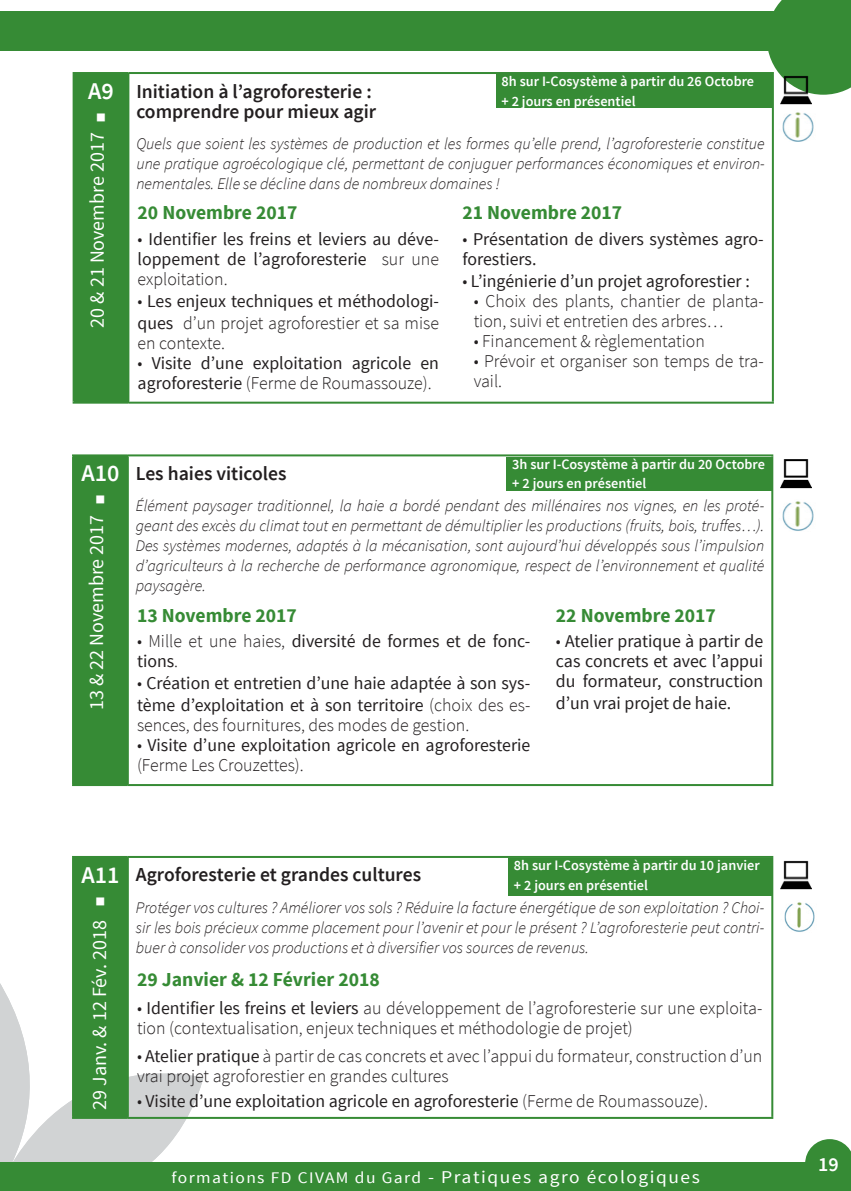
<style>
.page{position:relative;width:851px;height:1191px;background:#fff}
.page>*{position:absolute;margin:0;border:0;box-sizing:border-box;transform-origin:0 0}
.t1{font:600 36px "Source Sans Pro";color:#fff}
.t2{font:600 24px "Source Sans Pro";color:#fff}
.t3{font:20px "Source Sans Pro";color:#fff}
.t4{font:600 20px "Source Sans Pro";color:#fff}
.t5{font:600 19.8px/20px "Source Sans Pro";color:#231f20}
.t6{font:700 19.8px "Source Sans Pro";color:#368b35}
.t7{font:18px/20px "Source Sans Pro";color:#231f20}
.t8{font:300 18px/20px "Source Sans Pro";color:#231f20}
.t9{font:18px "Source Sans Pro";letter-spacing:.08em;color:#fff;scale:1.08 1}
.t10{font:italic 300 16.2px/20px "Source Sans Pro";color:#231f20;text-align:justify}
.t11{font:600 14.4px/19.2px "Source Sans Pro";color:#fff}
.s1{font-weight:300}
.s2{font-weight:400}
.s3{font-size:16.2px}
</style>
<div class="page">
<svg style="left:0;top:983px;width:203px;height:179px"></svg>
<div style="left:0;top:1162px;width:850px;height:29px;background:#368b35"></div>
<svg style="left:805px;top:1139px;width:45px;height:23px"></svg>
<svg style="left:766px;top:0;width:84px;height:95px"></svg>
<div style="left:0;top:12px;width:783px;height:39px;background:#368b35"></div>
<div style="left:74px;top:73px;width:54px;height:330px;background:#368b35"></div>
<hr style="left:73px;top:72px;width:55px;height:2px;background:#368b35">
<hr style="left:73px;top:74px;width:2px;height:328px;background:#368b35">
<hr style="left:128px;top:72px;width:645px;height:2px;background:#368b35">
<hr style="left:127px;top:74px;width:2px;height:328px;background:#368b35">
<hr style="left:771px;top:74px;width:2px;height:328px;background:#368b35">
<hr style="left:73px;top:402px;width:55px;height:2px;background:#368b35">
<hr style="left:128px;top:402px;width:645px;height:2px;background:#368b35">
<img style="left:782px;top:112px;width:32px;height:30px">
<div style="left:495px;top:74px;width:277px;height:34px;background:#368b35"></div>
<div style="left:73px;top:857px;width:55px;height:260px;background:#368b35"></div>
<hr style="left:72px;top:856px;width:56px;height:2px;background:#368b35">
<hr style="left:72px;top:858px;width:2px;height:258px;background:#368b35">
<hr style="left:128px;top:856px;width:645px;height:2px;background:#368b35">
<hr style="left:127px;top:858px;width:2px;height:258px;background:#368b35">
<hr style="left:771px;top:858px;width:2px;height:258px;background:#368b35">
<hr style="left:72px;top:1116px;width:56px;height:2px;background:#368b35">
<hr style="left:128px;top:1116px;width:645px;height:2px;background:#368b35">
<img style="left:784px;top:902px;width:31px;height:30px">
<div style="left:508px;top:858px;width:263px;height:38px;background:#368b35"></div>
<div style="left:73px;top:455px;width:55px;height:330px;background:#368b35"></div>
<hr style="left:72px;top:454px;width:56px;height:2px;background:#368b35">
<hr style="left:72px;top:456px;width:2px;height:328px;background:#368b35">
<hr style="left:128px;top:454px;width:645px;height:2px;background:#368b35">
<hr style="left:127px;top:456px;width:2px;height:328px;background:#368b35">
<hr style="left:771px;top:456px;width:2px;height:328px;background:#368b35">
<hr style="left:72px;top:784px;width:56px;height:2px;background:#368b35">
<hr style="left:128px;top:784px;width:645px;height:2px;background:#368b35">
<img style="left:782px;top:501px;width:32px;height:30px">
<div style="left:506px;top:457px;width:265px;height:33px;background:#368b35"></div>
<img style="left:780px;top:74px;width:31px;height:31px">
<img style="left:780px;top:459px;width:31px;height:30px">
<img style="left:780px;top:860px;width:31px;height:30px">
<h2 class="t2" style="left:88px;top:82px;width:27px">A9</h2>
<h1 class="t1" style="left:95px;top:92px;width:13px">■</h1>
<p class="t3" style="left:89px;top:327px;width:196px;rotate:-90deg">20 &amp; 21 Novembre 2017</p>
<p class="t11" style="left:501px;top:73px;width:254px">8h sur I-Cosystème à partir du 26 Octobre + 2 jours en présentiel</p>
<p class="t5" style="left:136px;top:83px;width:241px">Initiation à l’agroforesterie : comprendre pour mieux agir</p>
<p class="t10" style="left:136px;top:133px;width:630px">Quels que soient les systèmes de production et les formes qu’elle prend, l’agroforesterie constitue une pratique agroécologique clé, permettant de conjuguer performances économiques et environ&shy;nementales. Elle se décline dans de nombreux domaines !</p>
<p class="t6" style="left:137px;top:205px;width:161px">20 Novembre 2017</p>
<p class="t7" style="left:137px;top:230px;width:303px;text-align:justify"><span class="s1">•</span> Identifier les freins et leviers au déve&shy;loppement de l’agroforesterie <span class="s1">sur une exploitation.</span></p>
<p class="t7" style="left:137px;top:291px;width:303px;line-height:22px"><span class="s1">•</span> Les enjeux techniques et méthodologi&shy;ques <span class="s1">d’un projet agroforestier et sa mise</span></p>
<p class="t8" style="left:137px;top:334px;width:89px">en contexte.</p>
<p class="t7" style="left:137px;top:354px;width:303px"><span class="s1">•</span> Visite d’une exploitation agricole en agroforesterie <span class="s1">(Ferme de Roumassouze).</span></p>
<p class="t6" style="left:462px;top:205px;width:161px">21 Novembre 2017</p>
<p class="t7" style="left:462px;top:230px;width:303px"><span class="s1">•</span> Présentation de divers systèmes agro&shy;forestiers.</p>
<p class="t7" style="left:462px;top:272px;width:289px"><span class="s1">•</span> L’ingénierie d’un projet agroforestier :</p>
<p class="t8" style="left:473px;top:291px;width:291px">• Choix des plants, chantier de planta&shy;tion, suivi et entretien des arbres…</p>
<p class="t8" style="left:473px;top:331px;width:233px">• Financement &amp; règlementation</p>
<p class="t8" style="left:473px;top:351px;width:291px">• Prévoir et organiser son temps de tra&shy;vail.</p>
<h2 class="t2" style="left:81px;top:464px;width:39px">A10</h2>
<h1 class="t1" style="left:95px;top:475px;width:13px">■</h1>
<p class="t3" style="left:89px;top:710px;width:196px;rotate:-90deg">13 &amp; 22 Novembre 2017</p>
<p class="t11" style="left:512px;top:455px;width:254px">3h sur I-Cosystème à partir du 20 Octobre + 2 jours en présentiel</p>
<p class="t5" style="left:136px;top:465px;width:152px">Les haies viticoles</p>
<p class="t10" style="left:136px;top:496px;width:630px">Élément paysager traditionnel, la haie a bordé pendant des millénaires nos vignes, en les proté&shy;geant des excès du climat tout en permettant de démultiplier les productions (fruits, bois, truffes…).<br>Des systèmes modernes, adaptés à la mécanisation, sont aujourd’hui développés sous l’impulsion d’agriculteurs à la recherche de performance agronomique, respect de l’environnement et qualité paysagère.</p>
<p class="t6" style="left:137px;top:607px;width:161px">13 Novembre 2017</p>
<p class="t7" style="left:137px;top:632px;width:395px"><span class="s1">• Mille et une haies,</span> diversité de formes et de fonc&shy;tions<span class="s1">.</span></p>
<p class="t7" style="left:137px;top:673px;width:395px;line-height:22px"><span class="s1">•</span> Création et entretien d’une haie adaptée à son sys&shy;tème d’exploitation et à son territoire <span class="s1">(choix des es-</span></p>
<p class="t8" style="left:137px;top:716px;width:334px">sences, des fournitures, des modes de gestion.</p>
<p class="t7" style="left:137px;top:736px;width:395px"><span class="s1">•</span> Visite d’une exploitation agricole en agroforesterie <span class="s1">(Ferme Les Crouzettes).</span></p>
<p class="t6" style="left:556px;top:607px;width:161px">22 Novembre 2017</p>
<p class="t7" style="left:556px;top:632px;width:209px;text-align:justify"><span class="s1">•</span> Atelier pratique à partir de cas concrets et avec l’appui du formateur, construction</p>
<p class="t7" style="left:556px;top:694px;width:177px">d’un vrai projet de haie.</p>
<h2 class="t2" style="left:81px;top:865px;width:39px">A11</h2>
<h1 class="t1" style="left:95px;top:876px;width:13px">■</h1>
<p class="t3" style="left:87px;top:1109px;width:191px;rotate:-90deg">29 Janv. &amp; 12 Fév. 2018</p>
<p class="t11" style="left:514px;top:857px;width:247px">8h sur I-Cosystème à partir du 10 janvier + 2 jours en présentiel</p>
<p class="t5" style="left:136px;top:866px;width:287px">Agroforesterie et grandes cultures</p>
<p class="t10" style="left:136px;top:897px;width:630px">Protéger vos cultures ? Améliorer vos sols ? Réduire la facture énergétique de son exploitation ? Choi&shy;sir les bois précieux comme placement pour l’avenir et pour le présent ? L’agroforesterie peut contri&shy;buer à consolider vos productions et à diversifier vos sources de revenus.</p>
<p class="t6" style="left:137px;top:971px;width:244px">29 Janvier &amp; 12 Février 2018</p>
<p class="t8" style="left:137px;top:998px;width:626px">• <span class="s2">Identifier les freins et leviers</span> au développement de l’agroforesterie sur une exploita&shy;tion (contextualisation, enjeux techniques et méthodologie de projet)</p>
<p class="t8" style="left:137px;top:1045px;width:626px">• <span class="s2">Atelier pratique</span> à partir de cas concrets et avec l’appui du formateur, construction d’un vrai projet agroforestier en grandes cultures</p>
<p class="t7" style="left:137px;top:1092px;width:572px"><span class="s1">•</span> Visite d’une exploitation agricole en agroforesterie <span class="s1">(Ferme de Roumassouze).</span></p>
<p class="t9" style="left:171px;top:1170px;width:490px"><span class="s3">formations FD CIVAM du Gard</span> - Pratiques agro écologiques</p>
<p class="t4" style="left:818px;top:1156px;width:22px">19</p>
</div>
